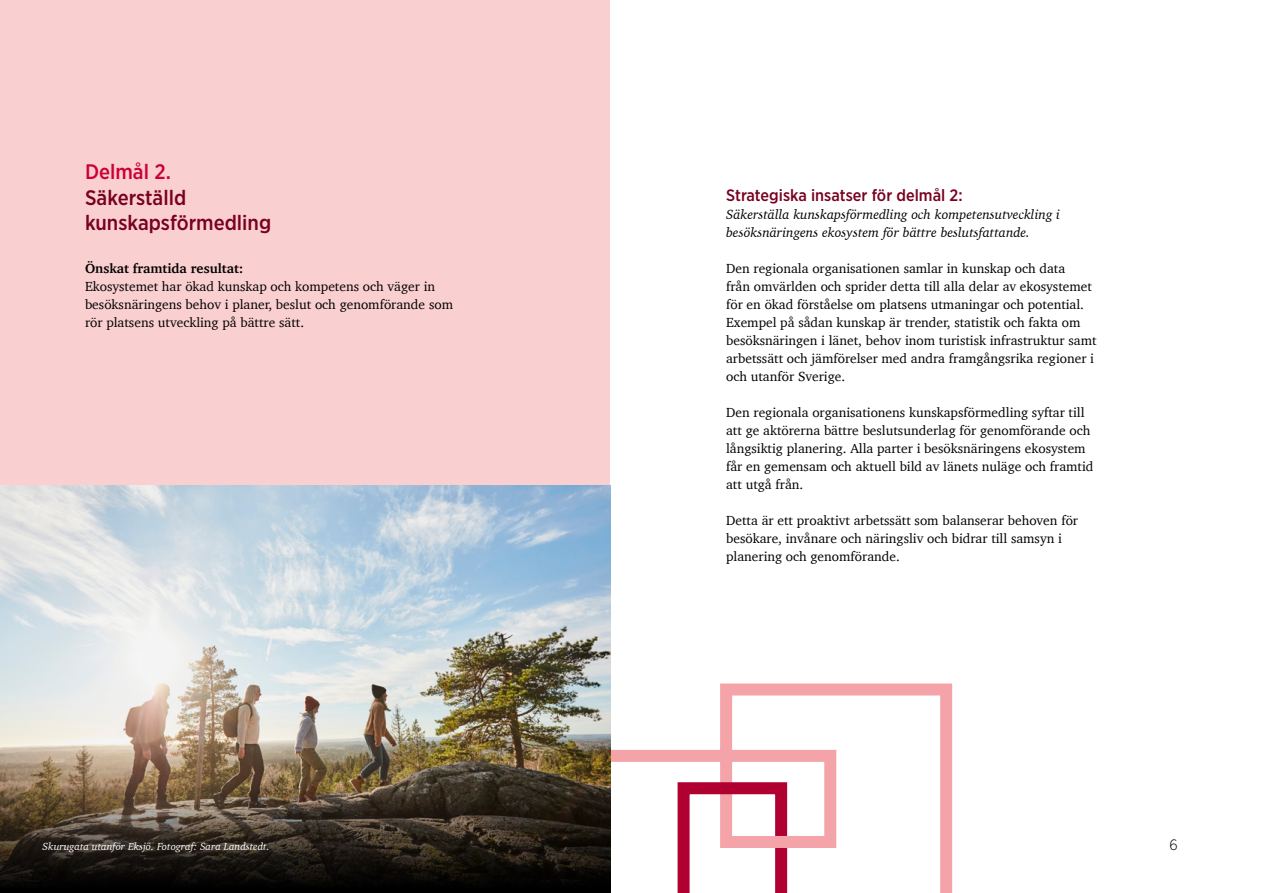
<style>
.page{position:relative;width:1263px;height:893px;background:#fff}
.page>*{position:absolute;margin:0;border:0;box-sizing:border-box;transform-origin:0 0}
.t1{font:500 21px "Gotham Narrow";color:#780020}
.t2{font:500 21px "Gotham Narrow";color:#cb0036}
.t3{font:500 16.5px "Gotham Narrow";color:#780020}
.t4{font:300 15px "Gotham Narrow";color:#000}
.t5{font:13.5px/18px "Charter";color:#000}
.t6{font:italic 13.5px/18px "Charter";color:#000}
.t7{font:700 13.5px "Charter";color:#000}
.t8{font:italic 10.5px "Charter";color:#fff}
</style>
<div class="page">
<div style="left:0;top:0;width:610px;height:893px;background:#facfd0"></div>
<svg style="left:610px;top:677px;width:343px;height:216px"></svg>
<svg style="left:672px;top:776px;width:121px;height:117px"></svg>
<img style="left:0;top:486px;width:610px;height:267px">
<svg style="left:0;top:753px;width:610px;height:140px;background:#44392a"></svg>
<p class="t2" style="left:85px;top:159px;width:87px">Delmål 2.</p>
<p class="t1" style="left:85px;top:184px;width:103px">Säkerställd</p>
<p class="t1" style="left:85px;top:209px;width:188px">kunskapsförmedling</p>
<p class="t7" style="left:85px;top:257px;width:160px">Önskat framtida resultat:</p>
<p class="t5" style="left:85px;top:278px;width:369px">Ekosystemet har ökad kunskap och kompetens och väger in besöksnäringens behov i planer, beslut och genomförande som rör platsens utveckling på bättre sätt.</p>
<p class="t8" style="left:43px;top:838px;width:228px">Skurugata utanför Eksjö. Fotograf: Sara Landstedt.</p>
<p class="t3" style="left:726px;top:185px;width:238px">Strategiska insatser för delmål 2:</p>
<p class="t6" style="left:726px;top:205px;width:336px">Säkerställa kunskapsförmedling och kompetensutveckling i besöksnäringens ekosystem för bättre beslutsfattande.</p>
<p class="t5" style="left:726px;top:259px;width:372px">Den regionala organisationen samlar in kunskap och data<br>från omvärlden och sprider detta till alla delar av ekosystemet för en ökad förståelse om platsens utmaningar och potential.<br>Exempel på sådan kunskap är trender, statistik och fakta om besöksnäringen i länet, behov inom turistisk infrastruktur samt arbetssätt och jämförelser med andra framgångsrika regioner i och utanför Sverige.</p>
<p class="t5" style="left:726px;top:403px;width:369px">Den regionala organisationens kunskapsförmedling syftar till att ge aktörerna bättre beslutsunderlag för genomförande och långsiktig planering. Alla parter i besöksnäringens ekosystem får en gemensam och aktuell bild av länets nuläge och framtid att utgå från.</p>
<p class="t5" style="left:726px;top:511px;width:353px">Detta är ett proaktivt arbetssätt som balanserar behoven för besökare, invånare och näringsliv och bidrar till samsyn i planering och genomförande.</p>
<p class="t4" style="left:1169px;top:836px;width:10px">6</p>
</div>
